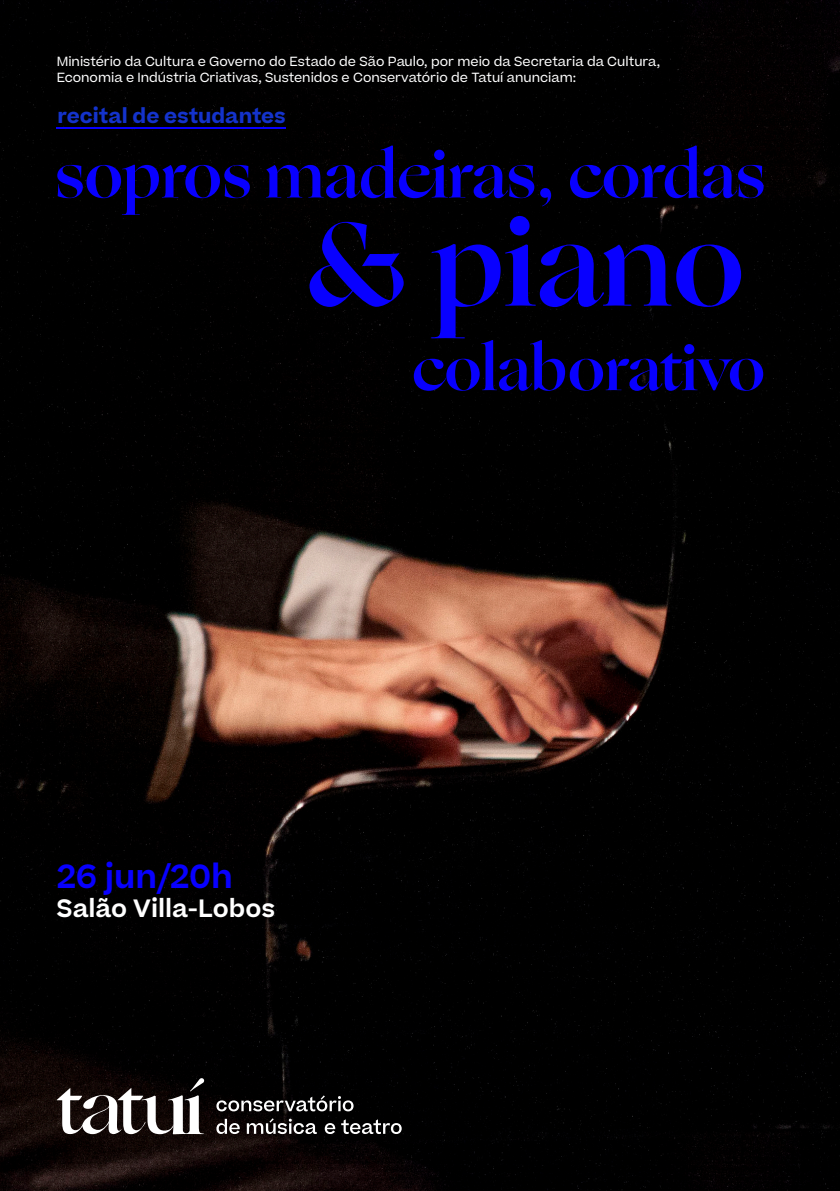
<style>
.page{position:relative;width:840px;height:1191px;background:#fff}
.page>*{position:absolute;margin:0;border:0;box-sizing:border-box;transform-origin:0 0}
.t1{font:700 120px "Ogg";color:#0800ff}
.t2{font:700 64px "Ogg";color:#0800ff}
.t3{font:700 61.6px "Ogg";color:#0800ff}
.t4{font:600 32px "Beatrice";color:#0800ff}
.t5{font:600 24px "Beatrice";color:#fff}
.t6{font:700 19.8px "Beatrice";color:#1433cc}
.t7{font:12.8px/15.6px "Beatrice";color:#fff}
</style>
<div class="page">
<img style="left:0;top:0;width:839px;height:1191px">
<svg style="left:57px;top:1077px;width:148px;height:57px"></svg>
<svg style="left:216px;top:1095px;width:137px;height:16px"></svg>
<svg style="left:216px;top:1118px;width:23px;height:16px"></svg>
<svg style="left:247px;top:1118px;width:70px;height:16px"></svg>
<svg style="left:324px;top:1123px;width:11px;height:11px"></svg>
<svg style="left:341px;top:1119px;width:60px;height:15px"></svg>
<hr style="left:57px;top:127px;width:229px;height:2px;background:#0800ff">
<p class="t7" style="left:57px;top:53px;width:604px">Ministério da Cultura e Governo do Estado de São Paulo, por meio da Secretaria da Cultura,<br>Economia e Indústria Criativas, Sustenidos e Conservatório de Tatuí anunciam:</p>
<p class="t6" style="left:58px;top:100px;width:229px">recital de estudantes</p>
<p class="t2" style="left:55px;top:132px;width:710px">sopros madeiras, cordas</p>
<p class="t1" style="left:304px;top:183px;width:441px">&amp; piano</p>
<p class="t3" style="left:412px;top:327px;width:354px">colaborativo</p>
<p class="t4" style="left:57px;top:851px;width:178px">26 jun/20h</p>
<p class="t5" style="left:57px;top:889px;width:220px">Salão Villa-Lobos</p>
</div>
